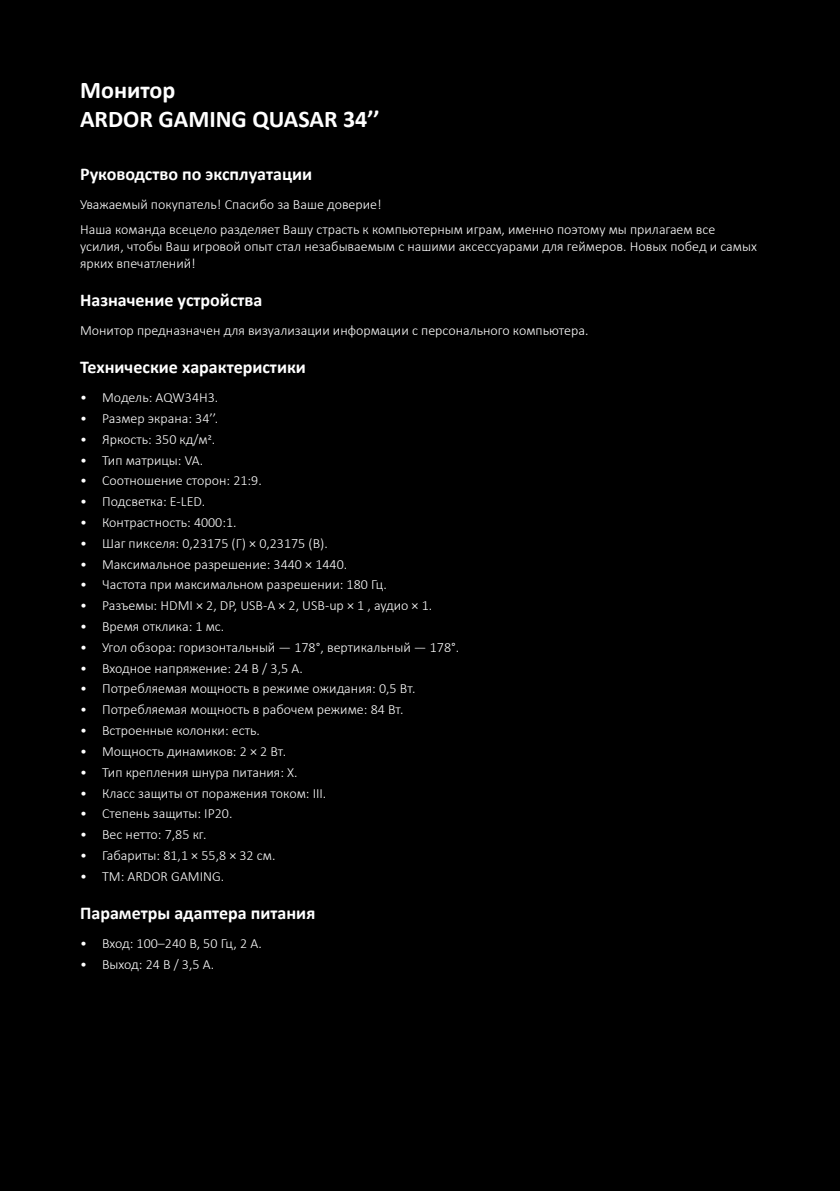
<style>
.page{position:relative;width:840px;height:1191px;background:#fff}
.page>*{position:absolute;margin:0;border:0;box-sizing:border-box;transform-origin:0 0}
.Заголовок_H1{font:700 24px "Calibri";color:#fff}
.Заголовок_H2{font:700 18px "Calibri";color:#fff}
.Обычный_текст{font:300 14px/16.8px "Calibri";color:#fff}
</style>
<div class="page">
<div style="left:0;top:0;width:839px;height:1191px;background:#000"></div>
<p class="Заголовок_H1" style="left:80px;top:73px;width:97px">Монитор</p>
<p class="Заголовок_H1" style="left:80px;top:102px;width:301px">ARDOR GAMING QUASAR 34’’</p>
<p class="Заголовок_H2" style="left:80px;top:162px;width:233px">Руководство по эксплуатации</p>
<p class="Обычный_текст" style="left:80px;top:196px;width:303px">Уважаемый покупатель! Спасибо за Ваше доверие!</p>
<p class="Обычный_текст" style="left:80px;top:221px;width:678px">Наша команда всецело разделяет Вашу страсть к компьютерным играм, именно поэтому мы прилагаем все усилия, чтобы Ваш игровой опыт стал незабываемым с нашими аксессуарами для геймеров. Новых побед и самых ярких впечатлений!</p>
<p class="Заголовок_H2" style="left:80px;top:287px;width:184px">Назначение устройства</p>
<p class="Обычный_текст" style="left:80px;top:322px;width:509px">Монитор предназначен для визуализации информации с персонального компьютера.</p>
<p class="Заголовок_H2" style="left:80px;top:354px;width:227px">Технические характеристики</p>
<p class="Обычный_текст" style="left:80px;top:389px;width:140px">• Модель: AQW34H3.</p>
<p class="Обычный_текст" style="left:80px;top:410px;width:140px">• Размер экрана: 34’’.</p>
<p class="Обычный_текст" style="left:80px;top:430px;width:136px">• Яркость: 350 кд/м2.</p>
<p class="Обычный_текст" style="left:80px;top:451px;width:125px">• Тип матрицы: VA.</p>
<p class="Обычный_текст" style="left:80px;top:472px;width:183px">• Соотношение сторон: 21:9.</p>
<p class="Обычный_текст" style="left:80px;top:493px;width:127px">• Подсветка: E-LED.</p>
<p class="Обычный_текст" style="left:80px;top:514px;width:158px">• Контрастность: 4000:1.</p>
<p class="Обычный_текст" style="left:80px;top:534px;width:249px">• Шаг пикселя: 0,23175 (Г) × 0,23175 (В).</p>
<p class="Обычный_текст" style="left:80px;top:555px;width:268px">• Максимальное разрешение: 3440 × 1440.</p>
<p class="Обычный_текст" style="left:80px;top:576px;width:308px">• Частота при максимальном разрешении: 180 Гц.</p>
<p class="Обычный_текст" style="left:80px;top:597px;width:353px">• Разъемы: HDMI × 2, DP, USB-A × 2, USB-up × 1 , аудио × 1.</p>
<p class="Обычный_текст" style="left:80px;top:618px;width:146px">• Время отклика: 1 мс.</p>
<p class="Обычный_текст" style="left:80px;top:638px;width:380px">• Угол обзора: горизонтальный — 178°, вертикальный — 178°.</p>
<p class="Обычный_текст" style="left:80px;top:659px;width:224px">• Входное напряжение: 24 В / 3,5 A.</p>
<p class="Обычный_текст" style="left:80px;top:680px;width:337px">• Потребляемая мощность в режиме ожидания: 0,5 Вт.</p>
<p class="Обычный_текст" style="left:80px;top:701px;width:325px">• Потребляемая мощность в рабочем режиме: 84 Вт.</p>
<p class="Обычный_текст" style="left:80px;top:722px;width:181px">• Встроенные колонки: есть.</p>
<p class="Обычный_текст" style="left:80px;top:742px;width:207px">• Мощность динамиков: 2 × 2 Вт.</p>
<p class="Обычный_текст" style="left:80px;top:763px;width:219px">• Тип крепления шнура питания: X.</p>
<p class="Обычный_текст" style="left:80px;top:784px;width:248px">• Класс защиты от поражения током: III.</p>
<p class="Обычный_текст" style="left:80px;top:805px;width:154px">• Степень защиты: IP20.</p>
<p class="Обычный_текст" style="left:80px;top:826px;width:128px">• Вес нетто: 7,85 кг.</p>
<p class="Обычный_текст" style="left:80px;top:846px;width:197px">• Габариты: 81,1 × 55,8 × 32 см.</p>
<p class="Обычный_текст" style="left:80px;top:867px;width:146px">• ТМ: ARDOR GAMING.</p>
<p class="Заголовок_H2" style="left:80px;top:900px;width:236px">Параметры адаптера питания</p>
<p class="Обычный_текст" style="left:80px;top:934px;width:183px">• Вход: 100–240 В, 50 Гц, 2 А.</p>
<p class="Обычный_текст" style="left:80px;top:955px;width:135px">• Выход: 24 В / 3,5 A.</p>
</div>
